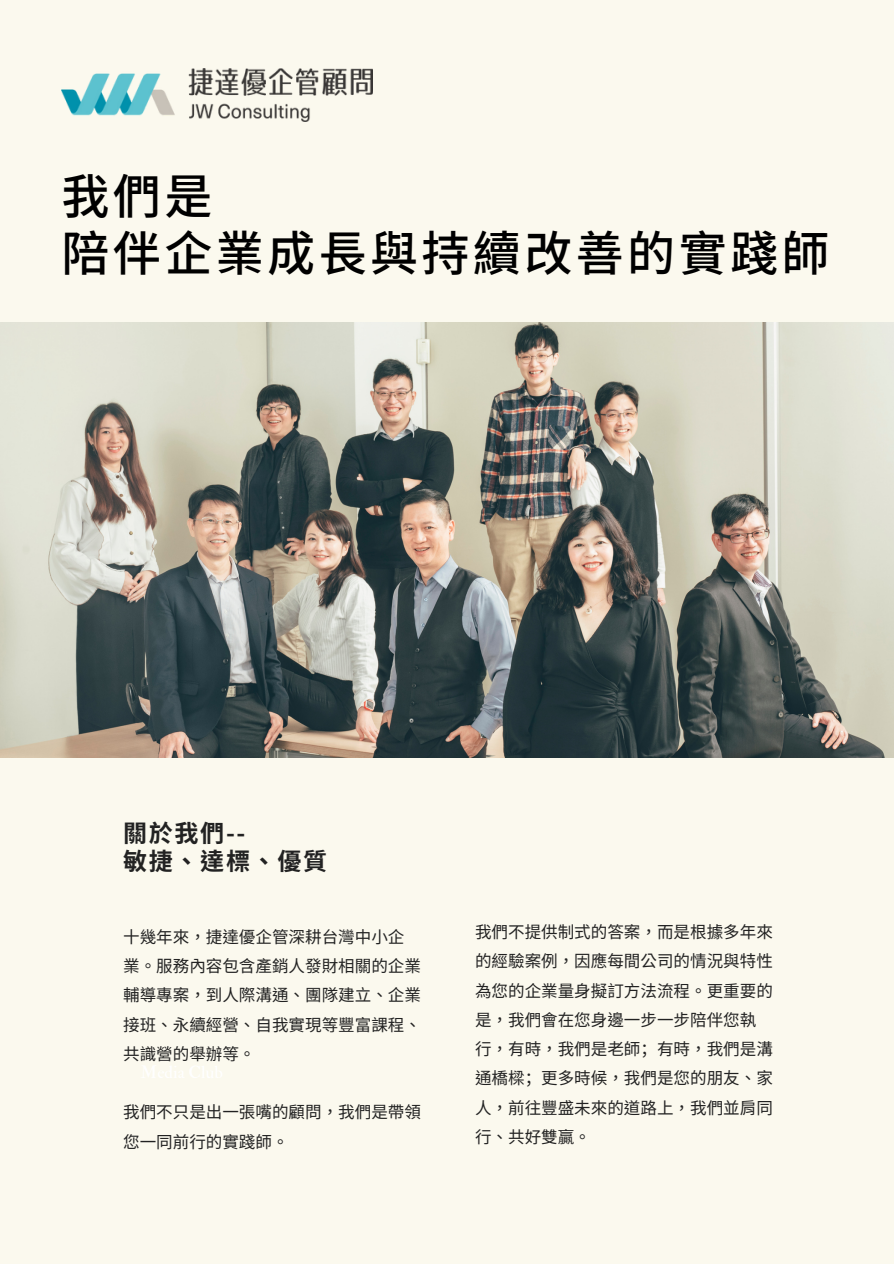
<style>
.page{position:relative;width:894px;height:1264px;background:#fff}
.page>*{position:absolute;margin:0;border:0;box-sizing:border-box;transform-origin:0 0}
.t1{font:500 48px "Source Han Sans SC";letter-spacing:.07em;color:#000}
.t2{font:700 24px "Source Han Sans SC";letter-spacing:.07em;color:#222}
.t3{font:16.5px/29.2px "Source Han Sans SC";color:#222}
</style>
<div class="page">
<div style="left:0;top:0;width:893px;height:1263px;background:#fbf9ee"></div>
<img style="left:0;top:322px;width:893px;height:436px">
<img style="left:61px;top:68px;width:311px;height:53px">
<p class="t1" style="left:61px;top:158px;width:152px">我們是</p>
<p class="t1" style="left:61px;top:215px;width:769px">陪伴企業成長與持續改善的實踐師</p>
<p class="t2" style="left:123px;top:814px;width:124px">關於我們--</p>
<p class="t2" style="left:123px;top:842px;width:205px">敏捷、達標、優質</p>
<p class="t3" style="left:123px;top:920px;width:297px">十幾年來， 捷達優企管深耕台灣中小企業。 服務內容包含產銷人發財相關的企業輔導專案， 到人際溝通、 團隊建立、 企業接班、 永續經營、 自我實現等豐富課程、共識營的舉辦等。</p>
<p class="t3" style="left:123px;top:1096px;width:298px">我們不只是出一張嘴的顧問， 我們是帶領您一同前行的實踐師。</p>
<p class="t3" style="left:475px;top:916px;width:299px">我們不提供制式的答案， 而是根據多年來的經驗案例， 因應每間公司的情況與特性為您的企業量身擬訂方法流程。 更重要的是， 我們會在您身邊一步一步陪伴您執行， 有時， 我們是老師；有時， 我們是溝通橋樑；更多時候， 我們是您的朋友、 家人， 前往豐盛未來的道路上， 我們並肩同行、 共好雙贏。</p>
</div>
